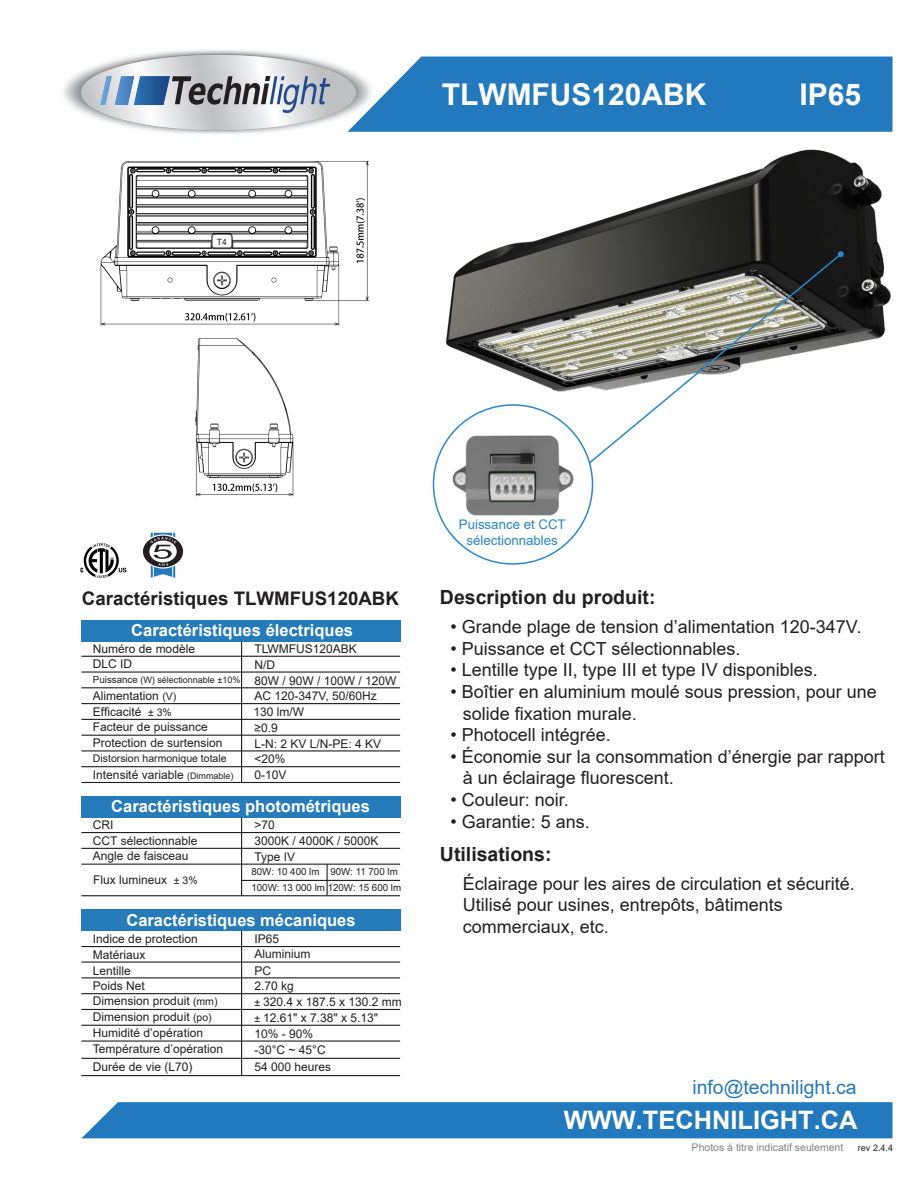
<style>
.page{position:relative;width:918px;height:1188px;background:#fff}
.page>*{position:absolute;margin:0;border:0;box-sizing:border-box;transform-origin:0 0}
.t1{font:700 30px "Arial";color:#fff}
.t2{font:700 25.35px "Arial";color:#fff}
.t3{font:700 19.5px "Arial";color:#231f20}
.t4{font:19.35px "Arial";color:#2379be}
.t5{font:700 18.75px "Arial";color:#231f20}
.t6{font:18px/21.6px "Arial";color:#231f20}
.t7{font:700 16.5px "Arial";color:#fff}
.t8{font:13.2px/15.9px "Arial";color:#2a86c6;text-align:center}
.t9{font:12px/15.8px "Arial";color:#231f20}
.t10{font:10.5px "Arial";color:#808285}
.t11{font:10.5px "Arial";color:#231f20}
.t12{font:9.75px/16.5px "Arial";color:#231f20}
.t13{font:9px "Arial";color:#231f20}
.t14{font:8.55px "Arial";color:#231f20}
.s1{font-size:9.75px}
.s2{font-size:10.5px}
.s3{font-size:9px}
</style>
<div class="page">
<div style="left:82px;top:1102px;width:811px;height:36px;background:#2379be"></div>
<svg style="left:378px;top:57px;width:51px;height:75px"></svg>
<hr style="left:241px;top:816px;width:1px;height:80px;background:#231f20">
<hr style="left:81px;top:832px;width:319px;height:1px;background:#231f20">
<hr style="left:81px;top:848px;width:319px;height:1px;background:#231f20">
<hr style="left:81px;top:864px;width:319px;height:1px;background:#231f20">
<div style="left:81px;top:796px;width:320px;height:22px;background:#267bbb"></div>
<hr style="left:241px;top:640px;width:1px;height:142px;background:#231f20">
<hr style="left:81px;top:687px;width:319px;height:1px;background:#231f20">
<hr style="left:81px;top:703px;width:319px;height:1px;background:#231f20">
<hr style="left:81px;top:719px;width:319px;height:1px;background:#231f20">
<hr style="left:81px;top:735px;width:319px;height:1px;background:#231f20">
<div style="left:81px;top:620px;width:320px;height:21px;background:#267bbb"></div>
<hr style="left:81px;top:750px;width:319px;height:2px;background:#231f20">
<hr style="left:81px;top:766px;width:319px;height:1px;background:#231f20">
<hr style="left:81px;top:782px;width:319px;height:1px;background:#231f20">
<img style="left:63px;top:50px;width:315px;height:84px">
<svg style="left:81px;top:55px;width:275px;height:75px"></svg>
<svg style="left:172px;top:76px;width:158px;height:41px;background:#a8acb4"></svg>
<img style="left:87px;top:70px;width:96px;height:40px">
<hr style="left:81px;top:656px;width:319px;height:1px;background:#231f20">
<hr style="left:81px;top:671px;width:319px;height:2px;background:#231f20">
<img style="left:100px;top:161px;width:270px;height:336px">
<img style="left:429px;top:56px;width:464px;height:455px">
<img style="left:436px;top:401px;width:151px;height:149px">
<svg style="left:587px;top:252px;width:256px;height:213px"></svg>
<svg style="left:838px;top:251px;width:6px;height:6px"></svg>
<hr style="left:241px;top:928px;width:1px;height:148px;background:#231f20">
<hr style="left:81px;top:962px;width:319px;height:1px;background:#231f20">
<hr style="left:81px;top:946px;width:319px;height:1px;background:#231f20">
<hr style="left:81px;top:977px;width:319px;height:1px;background:#231f20">
<hr style="left:81px;top:993px;width:319px;height:1px;background:#231f20">
<hr style="left:81px;top:1009px;width:319px;height:1px;background:#231f20">
<hr style="left:81px;top:1025px;width:319px;height:1px;background:#231f20">
<hr style="left:81px;top:1040px;width:319px;height:2px;background:#231f20">
<hr style="left:81px;top:1058px;width:319px;height:1px;background:#231f20">
<div style="left:81px;top:910px;width:320px;height:21px;background:#267bbb"></div>
<hr style="left:81px;top:1075px;width:319px;height:1px;background:#231f20">
<div style="left:214px;top:239px;width:15px;height:7px;background:#fff"></div>
<hr style="left:81px;top:895px;width:319px;height:1px;background:#231f20">
<hr style="left:242px;top:880px;width:158px;height:1px;background:#231f20">
<hr style="left:327px;top:864px;width:1px;height:31px;background:#231f20">
<svg style="left:143px;top:533px;width:41px;height:45px"></svg>
<svg style="left:80px;top:543px;width:46px;height:35px"></svg>
<p class="t14" style="left:217px;top:236px;width:12px">T4</p>
<h1 class="t1" style="left:442px;top:74px;width:266px">TLWMFUS120ABK</h1>
<h1 class="t1" style="left:799px;top:74px;width:63px">IP65</h1>
<h3 class="t5" style="left:82px;top:585px;width:319px">Caractéristiques TLWMFUS120ABK</h3>
<p class="t9" style="left:93px;top:641px;width:104px">Numéro de modèle</p>
<p class="t13" style="left:93px;top:673px;width:149px"><span class="s1">Puissance</span> (W) sélectionnable ±10%</p>
<p class="t9" style="left:93px;top:687px;width:116px">Alimentation <span class="s2">(V)<br></span>Efficacité <span class="s2">± 3%<br></span>Facteur de puissance</p>
<h3 class="t7" style="left:131px;top:618px;width:223px">Caractéristiques électriques</h3>
<p class="t9" style="left:254px;top:641px;width:104px">TLWMFUS120ABK</p>
<p class="t9" style="left:254px;top:688px;width:124px">AC 120-347V, 50/60Hz</p>
<p class="t9" style="left:254px;top:720px;width:25px">≥0.9</p>
<p class="t9" style="left:93px;top:656px;width:41px">DLC ID</p>
<p class="t9" style="left:255px;top:657px;width:22px">N/D</p>
<p class="t9" style="left:254px;top:704px;width:52px">130 lm/W</p>
<p class="t9" style="left:255px;top:673px;width:144px">80W / 90W / 100W / 120W</p>
<p class="t9" style="left:93px;top:735px;width:131px">Protection de surtension</p>
<p class="t9" style="left:254px;top:735px;width:128px">L-N: 2 KV L/N-PE: 4 KV</p>
<p class="t11" style="left:93px;top:751px;width:135px">Distorsion harmonique totale</p>
<p class="t9" style="left:254px;top:751px;width:33px">&lt;20%</p>
<p class="t9" style="left:93px;top:767px;width:142px">Intensité variable <span class="s3">(Dimmable)</span></p>
<p class="t9" style="left:254px;top:767px;width:34px">0-10V</p>
<h3 class="t7" style="left:111px;top:795px;width:260px">Caractéristiques photométriques</h3>
<p class="t9" style="left:93px;top:817px;width:106px">CRI<br>CCT sélectionnable<br>Angle de faisceau</p>
<p class="t9" style="left:255px;top:817px;width:22px">&gt;70</p>
<p class="t9" style="left:254px;top:833px;width:126px">3000K / 4000K / 5000K<br>Type IV</p>
<p class="t9" style="left:93px;top:871px;width:106px">Flux lumineux <span class="s2">± 3%</span></p>
<p class="t12" style="left:251px;top:863px;width:151px">80W: 10 400 lm 90W: 11 700 lm<br>100W: 13 000 lm 120W: 15 600 lm</p>
<h3 class="t7" style="left:126px;top:908px;width:231px">Caractéristiques mécaniques</h3>
<p class="t9" style="left:93px;top:931px;width:106px">Indice de protection<br>Matériaux<br>Lentille<br>Poids Net</p>
<p class="t9" style="left:93px;top:993px;width:126px">Dimension produit <span class="s2">(mm)</span></p>
<p class="t9" style="left:254px;top:932px;width:58px;line-height:15px">IP65<br>Aluminium</p>
<p class="t9" style="left:254px;top:962px;width:149px">PC<br>2.70 kg<br><span class="s2">±</span> 320.4 x 187.5 x 130.2 mm</p>
<p class="t9" style="left:93px;top:1009px;width:120px">Dimension produit <span class="s2">(po)</span></p>
<p class="t9" style="left:254px;top:1010px;width:125px"><span class="s2">±</span> 12.61" x 7.38" x 5.13"</p>
<p class="t9" style="left:93px;top:1024px;width:132px;line-height:16.6px">Humidité d’opération<br>Température d’opération</p>
<p class="t9" style="left:254px;top:1025px;width:73px;line-height:16.5px">10% - 90% -30°C ~ 45°C</p>
<p class="t9" style="left:93px;top:1058px;width:101px">Durée de vie (L70)</p>
<p class="t9" style="left:254px;top:1059px;width:78px">54 000 heures</p>
<p class="t8" style="left:459px;top:517px;width:108px">Puissance et CCT sélectionnables</p>
<h3 class="t3" style="left:440px;top:583px;width:217px">Description du produit:</h3>
<h3 class="t6" style="left:450px;top:616px;width:412px">• Grande plage de tension d’alimentation 120-347V.</h3>
<h3 class="t6" style="left:450px;top:638px;width:292px">• Puissance et CCT sélectionnables.</h3>
<h3 class="t6" style="left:450px;top:659px;width:369px">• Lentille type II, type III et type IV disponibles.</h3>
<h3 class="t6" style="left:463px;top:681px;width:416px;text-indent:-12px">• Boîtier en aluminium moulé sous pression, pour une solide fixation murale.</h3>
<h3 class="t6" style="left:450px;top:724px;width:162px">• Photocell intégrée.</h3>
<h3 class="t6" style="left:463px;top:746px;width:424px;text-indent:-12px">• Économie sur la consommation d’énergie par rapport à un éclairage fluorescent.</h3>
<h3 class="t6" style="left:450px;top:789px;width:120px">• Couleur: noir.</h3>
<h3 class="t6" style="left:450px;top:810px;width:141px">• Garantie: 5 ans.</h3>
<h3 class="t3" style="left:440px;top:840px;width:113px">Utilisations:</h3>
<h3 class="t6" style="left:463px;top:872px;width:394px">Éclairage pour les aires de circulation et sécurité.<br>Utilisé pour usines, entrepôts, bâtiments commerciaux, etc.</h3>
<h3 class="t4" style="left:692px;top:1074px;width:166px">info@technilight.ca</h3>
<h2 class="t2" style="left:564px;top:1102px;width:295px">WWW.TECHNILIGHT.CA</h2>
<p class="t10" style="left:692px;top:1140px;width:153px">Photos à titre indicatif seulement</p>
<p class="t13" style="left:858px;top:1142px;width:37px">rev 2.4.4</p>
</div>
